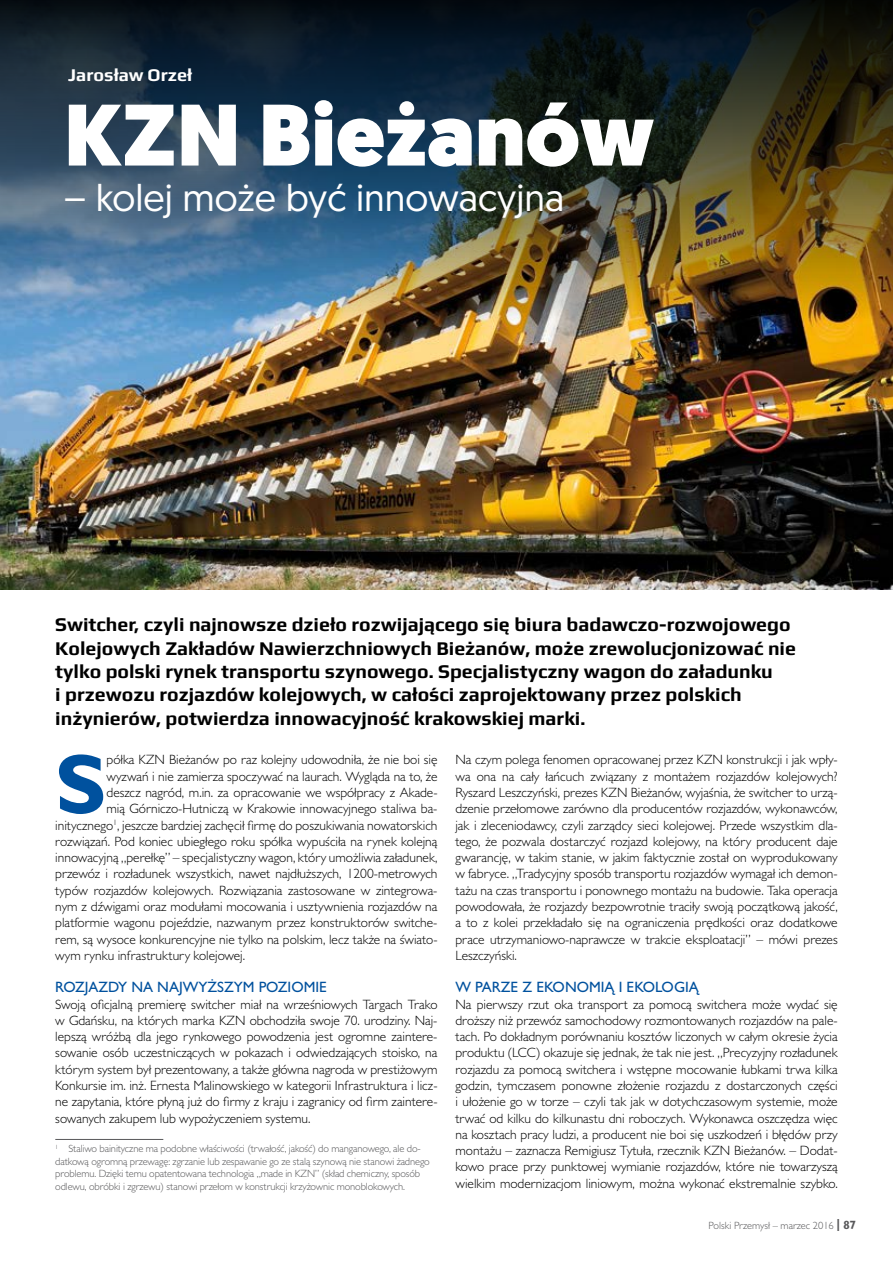
<style>
.page{position:relative;width:893px;height:1263px;background:#fff}
.page>*{position:absolute;margin:0;border:0;box-sizing:border-box;transform-origin:0 0}
.t1{font:900 87px "Geomanist";color:#fff}
.t2{font:700 85.05px "Gill Sans MT Pro";color:#00519e}
.t3{font:37.5px "Geomanist";color:#fff}
.t4{font:700 19.5px/23.4px "Play";color:#000}
.t5{font:700 18px "Play";color:#fff}
.t6{font:500 15px "Gill Sans MT Pro";color:#00519e}
.t7{font:300 13.5px/16.4px "Gill Sans MT Pro";color:#000;text-align:justify}
.t8{font:700 condensed 12px "Gill Sans MT Pro";color:#58585a}
.t9{font:300 10.5px/12.6px "Gill Sans MT Pro";letter-spacing:-.01em;color:#58585a}
</style>
<div class="page">
<img style="left:0;top:340px;width:893px;height:249px">
<img style="left:0;top:0;width:893px;height:340px">
<hr style="left:55px;top:1139px;width:108px;height:1px;background:#58585a">
<h3 class="t5" style="left:68px;top:64px;width:126px">Jarosław Orzeł</h3>
<h1 class="t1" style="left:64px;top:76px;width:592px">KZN Bieżanów</h1>
<h3 class="t3" style="left:64px;top:173px;width:502px">– kolej może być innowacyjna</h3>
<p class="t4" style="left:55px;top:613px;width:742px">Switcher, czyli najnowsze dzieło rozwijającego się biura badawczo-rozwojowego Kolejowych Zakładów Nawierzchniowych Bieżanów, może zrewolucjonizować nie tylko polski rynek transportu szynowego. Specjalistyczny wagon do załadunku<br>i przewozu rozjazdów kolejowych, w całości zaprojektowany przez polskich inżynierów, potwierdza innowacyjność krakowskiej marki.</p>
<h2 class="t2" style="left:55px;top:732px;width:53px">S</h2>
<p class="t7" style="left:107px;top:751px;width:332px">półka KZN Bieżanów po raz kolejny udowodniła, że nie boi się</p>
<p class="t7" style="left:455px;top:751px;width:384px">Na czym polega fenomen opracowanej przez KZN konstrukcji i jak wpły&shy;wa ona na cały łańcuch związany z montażem rozjazdów kolejowych?<br>Ryszard Leszczyński, prezes KZN Bieżanów, wyjaśnia, że switcher to urzą&shy;dzenie przełomowe zarówno dla producentów rozjazdów, wykonawców, jak i zleceniodawcy, czyli zarządcy sieci kolejowej. Przede wszystkim dla&shy;tego, że pozwala dostarczyć rozjazd kolejowy, na który producent daje gwarancję, w takim stanie, w jakim faktycznie został on wyprodukowany w fabryce. „Tradycyjny sposób transportu rozjazdów wymagał ich demon&shy;tażu na czas transportu i ponownego montażu na budowie. Taka operacja powodowała, że rozjazdy bezpowrotnie traciły swoją początkową jakość, a to z kolei przekładało się na ograniczenia prędkości oraz dodatkowe prace utrzymaniowo-naprawcze w trakcie eksploatacji” – mówi prezes Leszczyński.</p>
<p class="t6" style="left:455px;top:978px;width:245px">W PARZE Z EKONOMIĄ I EKOLOGIĄ</p>
<p class="t7" style="left:455px;top:996px;width:384px">Na pierwszy rzut oka transport za pomocą switchera może wydać się droższy niż przewóz samochodowy rozmontowanych rozjazdów na pale&shy;tach. Po dokładnym porównaniu kosztów liczonych w całym okresie życia produktu (LCC) okazuje się jednak, że tak nie jest. „Precyzyjny rozładunek rozjazdu za pomocą switchera i wstępne mocowanie łubkami trwa kilka godzin, tymczasem ponowne złożenie rozjazdu z dostarczonych części i ułożenie go w torze – czyli tak jak w dotychczasowym systemie, może trwać od kilku do kilkunastu dni roboczych. Wykonawca oszczędza więc na kosztach pracy ludzi, a producent nie boi się uszkodzeń i błędów przy montażu – zaznacza Remigiusz Tytuła, rzecznik KZN Bieżanów. – Dodat&shy;kowo prace przy punktowej wymianie rozjazdów, które nie towarzyszą wielkim modernizacjom liniowym, można wykonać ekstremalnie szybko.</p>
<p class="t9" style="left:709px;top:1219px;width:127px">Polski Przemysł – marzec 2016</p>
<p class="t8" style="left:844px;top:1217px;width:14px">87</p>
<p class="t7" style="left:107px;top:768px;width:332px">wyzwań i nie zamierza spoczywać na laurach. Wygląda na to, że</p>
<p class="t7" style="left:107px;top:784px;width:332px">deszcz nagród, m.in. za opracowanie we współpracy z Akade-</p>
<p class="t7" style="left:107px;top:800px;width:332px">mią Górniczo-Hutniczą w Krakowie innowacyjnego staliwa ba-</p>
<p class="t7" style="left:55px;top:817px;width:384px">initycznego<sup>1</sup>, jeszcze bardziej zachęcił firmę do poszukiwania nowatorskich</p>
<p class="t7" style="left:55px;top:833px;width:384px">rozwiązań. Pod koniec ubiegłego roku spółka wypuściła na rynek kolejną</p>
<p class="t7" style="left:55px;top:849px;width:384px">innowacyjną „perełkę” – specjalistyczny wagon, który umożliwia załadunek,</p>
<p class="t7" style="left:55px;top:865px;width:384px">przewóz i rozładunek wszystkich, nawet najdłuższych, 1200-metrowych</p>
<p class="t7" style="left:55px;top:882px;width:384px">typów rozjazdów kolejowych. Rozwiązania zastosowane w zintegrowa-</p>
<p class="t7" style="left:55px;top:898px;width:384px">nym z dźwigami oraz modułami mocowania i usztywnienia rozjazdów na</p>
<p class="t7" style="left:55px;top:914px;width:384px">platformie wagonu pojeździe, nazwanym przez konstruktorów switche-</p>
<p class="t7" style="left:55px;top:930px;width:384px">rem, są wysoce konkurencyjne nie tylko na polskim, lecz także na świato-</p>
<p class="t7" style="left:55px;top:947px;width:191px">wym rynku infrastruktury kolejowej.</p>
<p class="t6" style="left:55px;top:978px;width:273px">ROZJAZDY NA NAJWYŻSZYM POZIOMIE</p>
<p class="t7" style="left:55px;top:996px;width:384px">Swoją oficjalną premierę switcher miał na wrześniowych Targach Trako w Gdańsku, na których marka KZN obchodziła swoje 70. urodziny. Naj&shy;lepszą wróżbą dla jego rynkowego powodzenia jest ogromne zaintere&shy;sowanie osób uczestniczących w pokazach i odwiedzających stoisko, na którym system był prezentowany, a także główna nagroda w prestiżowym Konkursie im. inż. Ernesta Malinowskiego w kategorii Infrastruktura i licz&shy;ne zapytania, które płyną już do firmy z kraju i zagranicy od firm zaintere&shy;sowanych zakupem lub wypożyczeniem systemu.</p>
<p class="t9" style="left:55px;top:1142px;width:376px"><sup>1</sup> Staliwo bainityczne ma podobne właściwości (trwałość, jakość) do manganowego, ale do&shy;datkową ogromną przewagę: zgrzanie lub zespawanie go ze stalą szynową nie stanowi żadnego problemu. Dzięki temu opatentowana technologia „made in KZN” (skład chemiczny, sposób odlewu, obróbki i zgrzewu) stanowi przełom w konstrukcji krzyżownic monoblokowych.</p>
</div>
